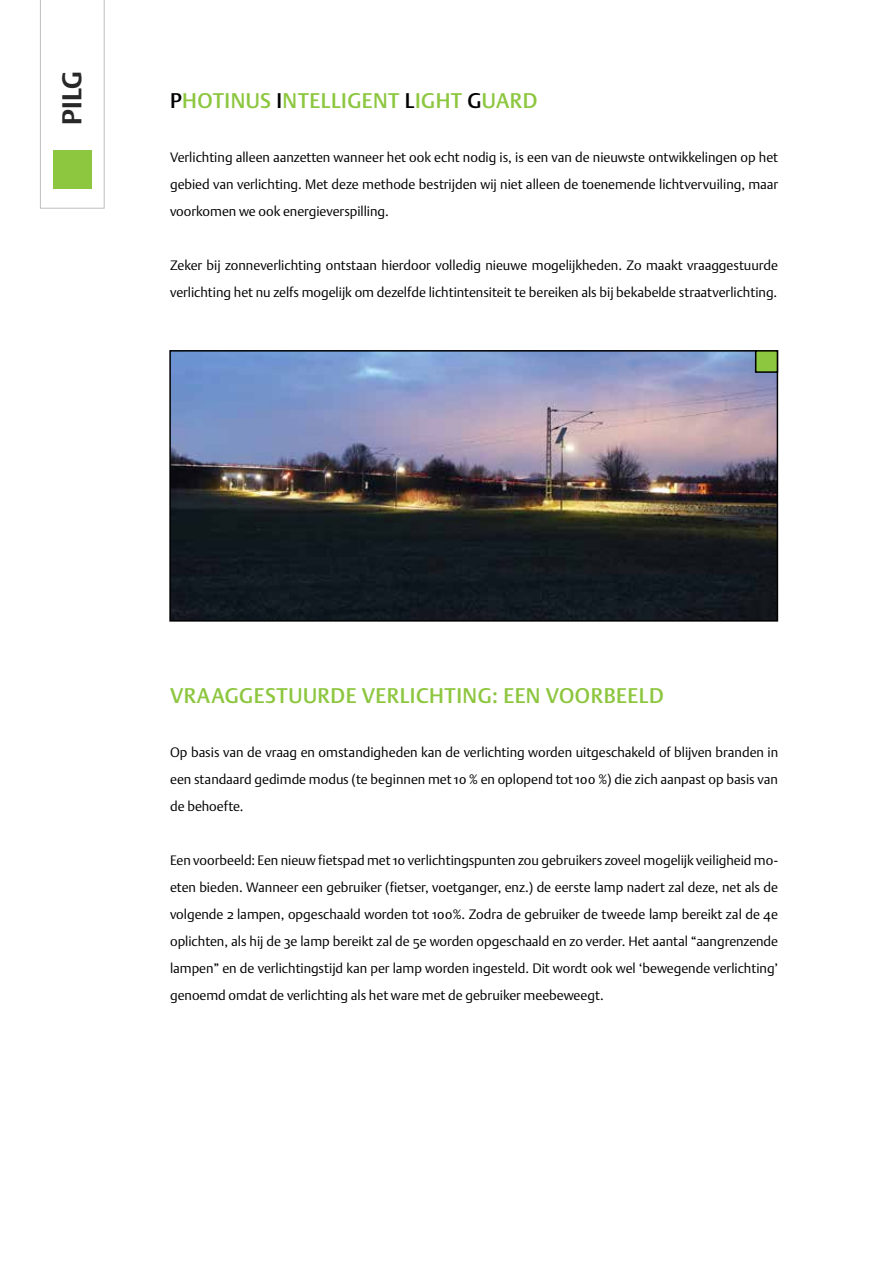
<style>
.page{position:relative;width:893px;height:1263px;background:#fff}
.page>*{position:absolute;margin:0;border:0;box-sizing:border-box;transform-origin:0 0}
.t1{font:700 27px "DTL Argo ST";color:#292829}
.t2{font:500 21px "DTL Argo T";letter-spacing:.025em;color:#8dc63f}
.t3{font:300 13.5px/27px "DTL Argo ST";color:#000;text-align:justify}
.s1{color:#000}
</style>
<div class="page">
<svg style="left:40px;top:0;width:65px;height:209px"></svg>
<div style="left:53px;top:151px;width:38px;height:38px;background:#8dc63f"></div>
<img style="left:172px;top:353px;width:603px;height:266px">
<div style="left:169px;top:350px;width:609px;height:272px;border:2px solid #000"></div>
<div style="left:756px;top:351px;width:21px;height:21px;background:#8dc63f"></div>
<div style="left:755px;top:350px;width:23px;height:23px;border:2px solid #000"></div>
<h1 class="t1" style="left:56px;top:124px;width:54px;rotate:-90deg">PILG</h1>
<h2 class="t2" style="left:170px;top:88px;width:369px"><span class="s1">P</span>HOTINUS <span class="s1">I</span>NTELLIGENT <span class="s1">L</span>IGHT <span class="s1">G</span>UARD</h2>
<p class="t3" style="left:170px;top:144px;width:610px">Verlichting alleen aanzetten wanneer het ook echt nodig is, is een van de nieuwste ontwikkelingen op het gebied van verlichting. Met deze methode bestrijden wij niet alleen de toenemende lichtvervuiling, maar voorkomen we ook energieverspilling.</p>
<p class="t3" style="left:170px;top:252px;width:609px">Zeker bij zonneverlichting ontstaan hierdoor volledig nieuwe mogelijkheden. Zo maakt vraaggestuurde verlichting het nu zelfs mogelijk om dezelfde lichtintensiteit te bereiken als bij bekabelde straatverlichting.</p>
<h2 class="t2" style="left:170px;top:682px;width:495px">VRAAGGESTUURDE VERLICHTING: EEN VOORBEELD</h2>
<p class="t3" style="left:170px;top:738px;width:610px">Op basis van de vraag en omstandigheden kan de verlichting worden uitgeschakeld of blijven branden in een standaard gedimde modus (te beginnen met 10 % en oplopend tot 100 %) die zich aanpast op basis van de behoefte.</p>
<p class="t3" style="left:170px;top:846px;width:610px">Een voorbeeld: Een nieuw fietspad met 10 verlichtingspunten zou gebruikers zoveel mogelijk veiligheid mo&shy;eten bieden. Wanneer een gebruiker (fietser, voetganger, enz.) de eerste lamp nadert zal deze, net als de volgende 2 lampen, opgeschaald worden tot 100%. Zodra de gebruiker de tweede lamp bereikt zal de 4e oplichten, als hij de 3e lamp bereikt zal de 5e worden opgeschaald en zo verder. Het aantal “aangrenzende lampen” en de verlichtingstijd kan per lamp worden ingesteld. Dit wordt ook wel ‘bewegende verlichting’ genoemd omdat de verlichting als het ware met de gebruiker meebeweegt.</p>
</div>
